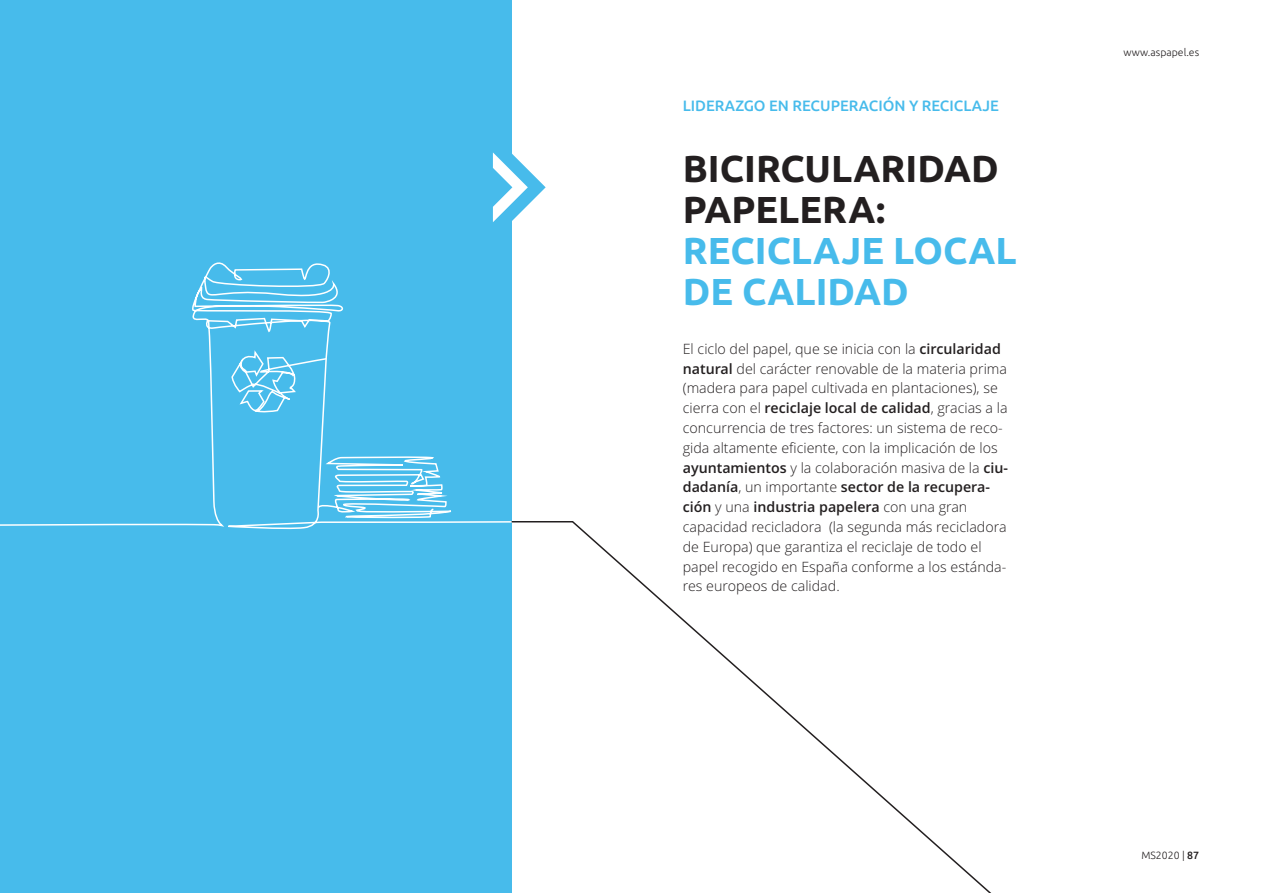
<style>
.page{position:relative;width:1263px;height:893px;background:#fff}
.page>*{position:absolute;margin:0;border:0;box-sizing:border-box;transform-origin:0 0}
.t1{font:700 37.5px/41.1px "Ubuntu";color:#231f20}
.t2{font:700 37.5px/41.1px "Ubuntu";color:#47bbeb}
.t3{font:500 15px "Ubuntu";color:#47bbeb}
.t4{font:300 14.25px/19.8px "Open Sans";color:#231f20}
.t5{font:300 10.5px "Ubuntu";color:#231f20}
.s1{font-weight:600}
.s2{font-weight:500}
</style>
<div class="page">
<div style="left:0;top:0;width:512px;height:893px;background:#47bbeb"></div>
<svg style="left:493px;top:152px;width:53px;height:70px"></svg>
<svg style="left:0;top:262px;width:510px;height:268px"></svg>
<svg style="left:302px;top:453px;width:150px;height:67px"></svg>
<svg style="left:510px;top:521px;width:481px;height:372px"></svg>
<p class="t3" style="left:683px;top:97px;width:318px">LIDERAZGO EN RECUPERACIÓN Y RECICLAJE</p>
<h1 class="t1" style="left:683px;top:147px;width:317px">BICIRCULARIDAD<br>PAPELERA:</h1>
<h1 class="t2" style="left:683px;top:229px;width:335px">RECICLAJE LOCAL<br>DE CALIDAD</h1>
<p class="t4" style="left:683px;top:339px;width:327px">El ciclo del papel, que se inicia con la <span class="s1">circularidad natural</span> del carácter renovable de la materia prima (madera para papel cultivada en plantaciones), se cierra con el <span class="s1">reciclaje local de calidad</span>, gracias a la concurrencia de tres factores: un sistema de reco&shy;gida altamente eficiente, con la implicación de los <span class="s1">ayuntamientos</span> y la colaboración masiva de la <span class="s1">ciu&shy;dadanía</span>, un importante <span class="s1">sector de la recupera&shy;ción</span> y una <span class="s1">industria papelera</span> con una gran capacidad recicladora (la segunda más recicladora de Europa) que garantiza el reciclaje de todo el papel recogido en España conforme a los estánda&shy;res europeos de calidad.</p>
<p class="t5" style="left:1123px;top:46px;width:77px">www.aspapel.es</p>
<p class="t5" style="left:1141px;top:848px;width:59px">MS2020 | <span class="s2">87</span></p>
</div>
